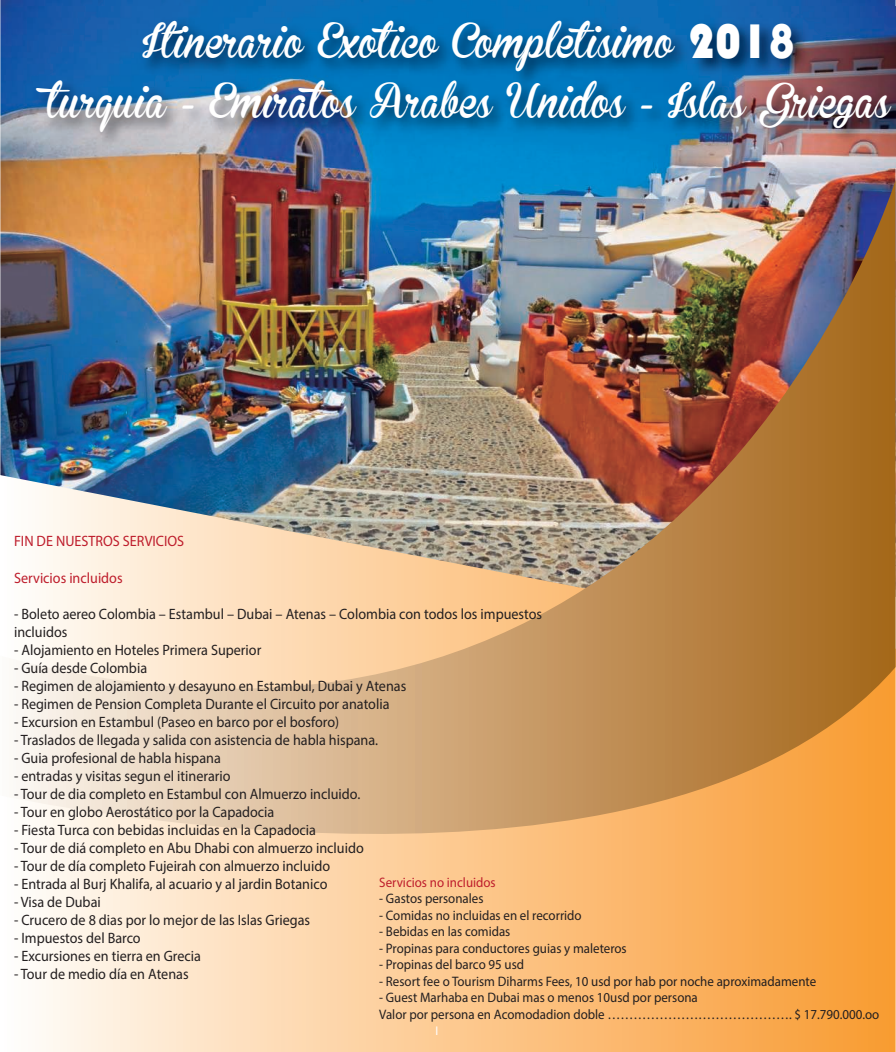
<style>
.page{position:relative;width:896px;height:1052px;background:#fff}
.page>*{position:absolute;margin:0;border:0;box-sizing:border-box;transform-origin:0 0}
.t1{font:49.9px/59.9px "Brannboll Ny Personal Use Only";color:#fff;text-align:center;scale:.94 1}
.t2{font:15px/18px "Myriad Pro";color:#231f20;scale:.94 1}
.t3{font:15px "Myriad Pro";color:#be1d2c;scale:.94 1}
.t4{font:13.7px/16.5px "Myriad Pro";color:#231f20;scale:.94 1}
.t5{font:13.7px "Myriad Pro";color:#be1d2c;scale:.94 1}
.t6{font:12px "Myriad Pro";color:#fff}
.s1{font-family:"Bauhaus 93"}
</style>
<div class="page">
<img style="left:0;top:0;width:895px;height:180px">
<svg style="left:39px;top:936px;width:856px;height:115px;background:#fcc98f"></svg>
<img style="left:0;top:180px;width:895px;height:756px">
<img style="left:28px;top:7px;width:868px;height:160px">
<h1 class="t1" style="left:47px;top:11px;width:898px">Itinerario Exotico Completisimo <span class="s1">2018<br></span>turquia – Emiratos Arabes Unidos – Islas Griegas</h1>
<p class="t3" style="left:14px;top:532px;width:183px">FIN DE NUESTROS SERVICIOS</p>
<p class="t3" style="left:14px;top:568px;width:117px">Servicios incluidos</p>
<p class="t2" style="left:14px;top:604px;width:563px">- Boleto aereo Colombia – Estambul – Dubai – Atenas – Colombia con todos los impuestos incluidos</p>
<p class="t2" style="left:14px;top:640px;width:265px">- Alojamiento en Hoteles Primera Superior</p>
<p class="t2" style="left:14px;top:658px;width:143px">- Guía desde Colombia</p>
<p class="t2" style="left:14px;top:676px;width:419px">- Regimen de alojamiento y desayuno en Estambul, Dubai y Atenas</p>
<p class="t2" style="left:14px;top:694px;width:401px">- Regimen de Pension Completa Durante el Circuito por anatolia</p>
<p class="t2" style="left:14px;top:712px;width:347px">- Excursion en Estambul (Paseo en barco por el bosforo)</p>
<p class="t2" style="left:14px;top:730px;width:389px">- Traslados de llegada y salida con asistencia de habla hispana.</p>
<p class="t2" style="left:14px;top:748px;width:221px">- Guia profesional de habla hispana</p>
<p class="t2" style="left:14px;top:766px;width:232px">- entradas y visitas segun el itinerario</p>
<p class="t2" style="left:14px;top:784px;width:370px">- Tour de dia completo en Estambul con Almuerzo incluido.</p>
<p class="t2" style="left:14px;top:802px;width:278px">- Tour en globo Aerostático por la Capadocia</p>
<p class="t2" style="left:14px;top:820px;width:323px">- Fiesta Turca con bebidas incluidas en la Capadocia</p>
<p class="t2" style="left:14px;top:838px;width:373px">- Tour de diá completo en Abu Dhabi con almuerzo incluido</p>
<p class="t2" style="left:14px;top:856px;width:338px">- Tour de día completo Fujeirah con almuerzo incluido</p>
<p class="t2" style="left:14px;top:874px;width:335px">- Entrada al Burj Khalifa, al acuario y al jardin Botanico</p>
<p class="t2" style="left:14px;top:892px;width:94px">- Visa de Dubai</p>
<p class="t2" style="left:14px;top:910px;width:316px">- Crucero de 8 dias por lo mejor de las Islas Griegas</p>
<p class="t2" style="left:14px;top:928px;width:136px">- Impuestos del Barco</p>
<p class="t2" style="left:14px;top:946px;width:200px">- Excursiones en tierra en Grecia</p>
<p class="t2" style="left:14px;top:964px;width:187px">- Tour de medio día en Atenas</p>
<p class="t5" style="left:379px;top:873px;width:125px">Servicios no incluidos</p>
<p class="t4" style="left:379px;top:890px;width:112px">- Gastos personales</p>
<p class="t4" style="left:379px;top:906px;width:217px">- Comidas no incluidas en el recorrido</p>
<p class="t4" style="left:379px;top:923px;width:141px">- Bebidas en las comidas</p>
<p class="t4" style="left:379px;top:939px;width:265px">- Propinas para conductores guias y maleteros</p>
<p class="t4" style="left:379px;top:956px;width:156px">- Propinas del barco 95 usd</p>
<p class="t4" style="left:379px;top:972px;width:466px">- Resort fee o Tourism Diharms Fees, 10 usd por hab por noche aproximadamente</p>
<p class="t4" style="left:379px;top:989px;width:533px">- Guest Marhaba en Dubai mas o menos 10usd por persona<br>Valor por persona en Acomodadion doble ……………………………………. $ 17.790.000.oo</p>
<p class="t6" style="left:435px;top:1023px;width:4px">l</p>
</div>
